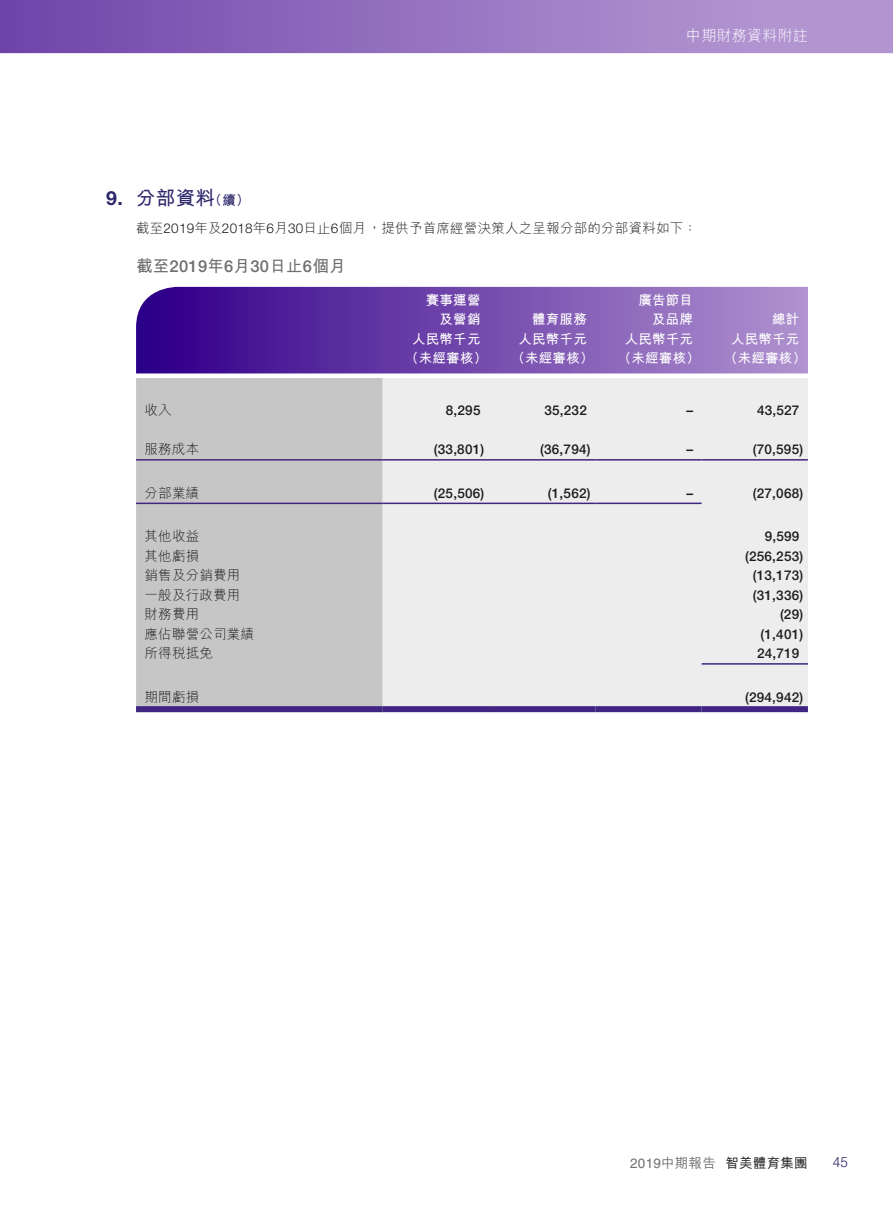
<style>
.page{position:relative;width:893px;height:1212px;background:#fff}
.page>*{position:absolute;margin:0;border:0;box-sizing:border-box;transform-origin:0 0}
.t1{font:700 19.5px "M Hei HK";color:#2d276b}
.t2{font:700 16.5px "M Hei HK";color:#6f6f6f}
.t3{font:300 15px "M Hei HK";letter-spacing:.015em;color:#fff}
.t4{font:300 14.25px "Helvetica LT Std";color:#2d276b;scale:.95 1}
.t5{font:500 13.5px "Helvetica Neue LT Std";letter-spacing:.015em;color:#1c1c1b}
.t6{font:300 13.5px "M Hei HK";letter-spacing:.015em;color:#1c1c1b}
.t7{font:700 13.5px/19.5px "M Hei HK";letter-spacing:.015em;color:#fff;text-align:right}
.t8{font:500 13.5px "M Hei HK";letter-spacing:.015em;color:#1c1c1b}
.s1{font-family:"Helvetica Neue LT Std"}
.s2{font-size:13.5px}
.s3{font-family:"Helvetica Neue LT Std";font-weight:500}
.s4{font-family:"Helvetica LT Std";font-weight:400;color:#6f6f6f}
.s5{color:#6f6f6f}
</style>
<div class="page">
<svg style="left:0;top:0;width:893px;height:53px;background:#9672c0"></svg>
<svg style="left:136px;top:373px;width:672px;height:1px"></svg>
<div style="left:136px;top:378px;width:247px;height:328px;background:#c6c6c6"></div>
<div style="left:383px;top:378px;width:425px;height:328px;background:#ededed"></div>
<svg style="left:136px;top:287px;width:672px;height:86px;background:#7249ac"></svg>
<hr style="left:136px;top:459px;width:247px;height:2px;background:#402682">
<hr style="left:383px;top:459px;width:106px;height:2px;background:#402682">
<hr style="left:489px;top:459px;width:106px;height:2px;background:#402682">
<hr style="left:595px;top:459px;width:107px;height:2px;background:#402682">
<hr style="left:702px;top:459px;width:106px;height:2px;background:#402682">
<hr style="left:136px;top:503px;width:247px;height:1px;background:#402682">
<hr style="left:383px;top:503px;width:106px;height:1px;background:#402682">
<hr style="left:489px;top:503px;width:106px;height:1px;background:#402682">
<hr style="left:595px;top:503px;width:107px;height:1px;background:#402682">
<hr style="left:702px;top:663px;width:106px;height:2px;background:#402682">
<div style="left:136px;top:706px;width:247px;height:6px;background:#402682"></div>
<div style="left:383px;top:706px;width:106px;height:6px;background:#402682"></div>
<div style="left:489px;top:706px;width:106px;height:6px;background:#402682"></div>
<div style="left:595px;top:706px;width:107px;height:6px;background:#402682"></div>
<div style="left:702px;top:706px;width:106px;height:6px;background:#402682"></div>
<p class="t3" style="left:686px;top:25px;width:123px">中期財務資料附註</p>
<h1 class="t1" style="left:106px;top:184px;width:145px"><span class="s1">9.</span> 分部資料<span class="s2">（續）</span></h1>
<p class="t6" style="left:136px;top:219px;width:563px">截至<span class="s1">2019</span>年及<span class="s1">2018</span>年<span class="s1">6</span>月<span class="s1">30</span>日止<span class="s1">6</span>個月，提供予首席經營決策人之呈報分部的分部資料如下：</p>
<p class="t2" style="left:136px;top:254px;width:211px">截至<span class="s3">2019</span>年<span class="s3">6</span>月<span class="s3">30</span>日止<span class="s3">6</span>個月</p>
<p class="t7" style="left:426px;top:289px;width:56px">賽事運營及營銷</p>
<p class="t7" style="left:638px;top:289px;width:56px">廣告節目及品牌</p>
<p class="t7" style="left:532px;top:309px;width:56px">體育服務</p>
<p class="t7" style="left:772px;top:309px;width:29px">總計</p>
<p class="t7" style="left:412px;top:328px;width:70px">人民幣千元</p>
<p class="t7" style="left:518px;top:328px;width:70px">人民幣千元</p>
<p class="t7" style="left:625px;top:328px;width:70px">人民幣千元</p>
<p class="t7" style="left:731px;top:328px;width:70px">人民幣千元</p>
<p class="t7" style="left:405px;top:348px;width:84px">（未經審核）</p>
<p class="t7" style="left:511px;top:348px;width:84px">（未經審核）</p>
<p class="t7" style="left:618px;top:348px;width:84px">（未經審核）</p>
<p class="t7" style="left:724px;top:348px;width:84px">（未經審核）</p>
<p class="t6" style="left:145px;top:401px;width:29px">收入</p>
<p class="t5" style="left:446px;top:402px;width:36px">8,295</p>
<p class="t5" style="left:544px;top:402px;width:44px">35,232</p>
<p class="t5" style="left:686px;top:402px;width:8px">–</p>
<p class="t5" style="left:757px;top:402px;width:44px">43,527</p>
<p class="t6" style="left:145px;top:440px;width:56px">服務成本</p>
<p class="t5" style="left:434px;top:441px;width:52px">(33,801)</p>
<p class="t5" style="left:540px;top:441px;width:52px">(36,794)</p>
<p class="t5" style="left:686px;top:441px;width:8px">–</p>
<p class="t5" style="left:753px;top:441px;width:52px">(70,595)</p>
<p class="t6" style="left:145px;top:483px;width:56px">分部業績</p>
<p class="t5" style="left:434px;top:485px;width:52px">(25,506)</p>
<p class="t5" style="left:548px;top:485px;width:44px">(1,562)</p>
<p class="t5" style="left:686px;top:485px;width:8px">–</p>
<p class="t5" style="left:753px;top:485px;width:52px">(27,068)</p>
<p class="t6" style="left:145px;top:527px;width:56px">其他收益</p>
<p class="t5" style="left:765px;top:528px;width:36px">9,599</p>
<p class="t6" style="left:145px;top:546px;width:56px">其他虧損</p>
<p class="t5" style="left:745px;top:548px;width:60px">(256,253)</p>
<p class="t6" style="left:145px;top:566px;width:97px">銷售及分銷費用</p>
<p class="t5" style="left:753px;top:567px;width:52px">(13,173)</p>
<p class="t6" style="left:145px;top:585px;width:97px">一般及行政費用</p>
<p class="t5" style="left:753px;top:587px;width:52px">(31,336)</p>
<p class="t6" style="left:145px;top:605px;width:56px">財務費用</p>
<p class="t5" style="left:780px;top:606px;width:25px">(29)</p>
<p class="t6" style="left:145px;top:624px;width:111px">應佔聯營公司業績</p>
<p class="t5" style="left:760px;top:626px;width:44px">(1,401)</p>
<p class="t6" style="left:145px;top:644px;width:70px">所得稅抵免</p>
<p class="t5" style="left:757px;top:645px;width:44px">24,719</p>
<p class="t6" style="left:145px;top:687px;width:56px">期間虧損</p>
<p class="t5" style="left:745px;top:689px;width:60px">(294,942)</p>
<p class="t8" style="left:630px;top:1153px;width:179px"><span class="s4">2019</span><span class="s5">中期報告</span> 智美體育集團</p>
<p class="t4" style="left:833px;top:1153px;width:18px">45</p>
</div>
